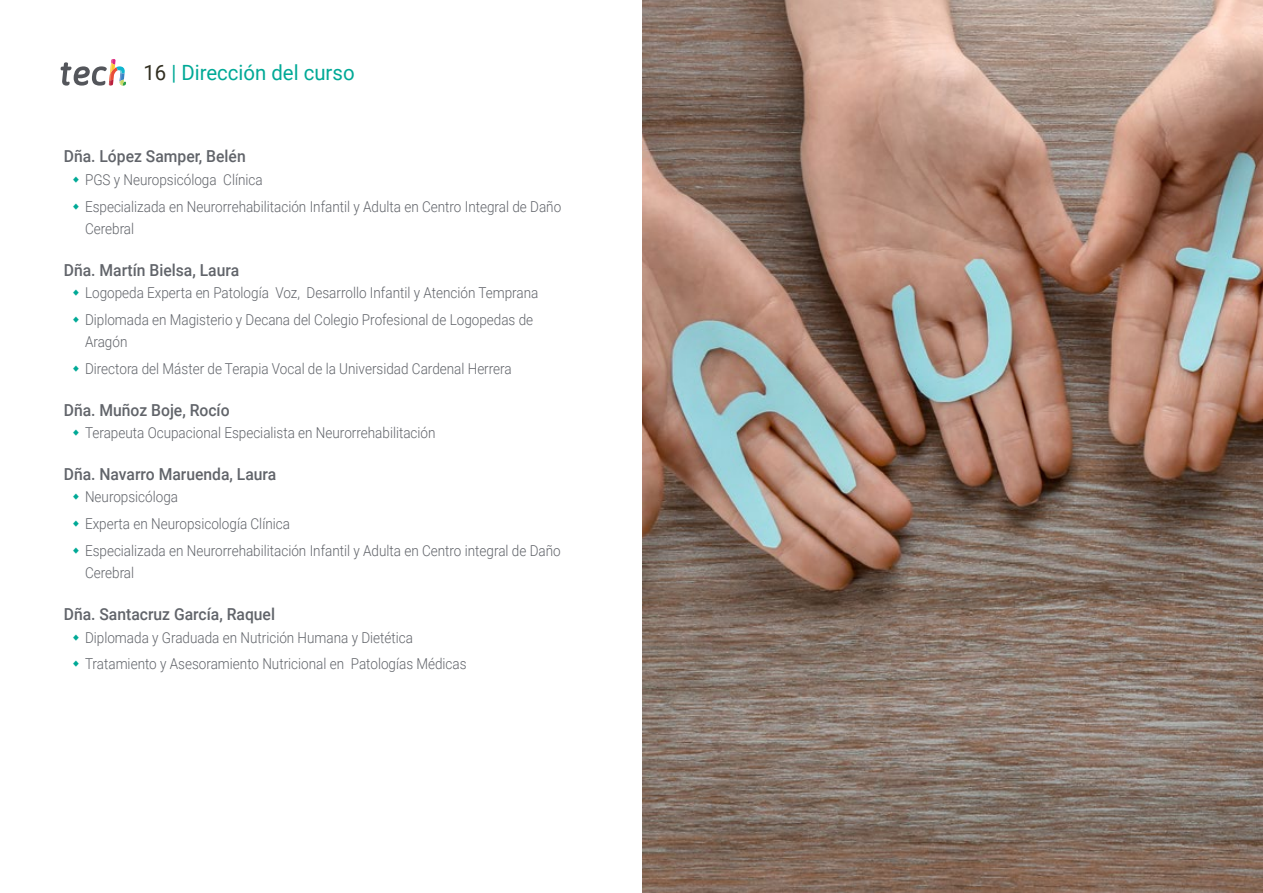
<style>
.page{position:relative;width:1263px;height:893px;background:#fff}
.page>*{position:absolute;margin:0;border:0;box-sizing:border-box;transform-origin:0 0}
.t1{font:21px "Roboto";color:#00a996}
.t2{font:500 16.5px "Roboto";color:#61646a;scale:.95 1}
.t3{font:300 15px/26.7px "Roboto";color:#61646a;scale:.9 1}
.s1{color:#312e20}
</style>
<div class="page">
<img style="left:642px;top:0;width:621px;height:893px">
<svg style="left:61px;top:59px;width:65px;height:27px"></svg>
<h1 class="t1" style="left:144px;top:57px;width:213px"><span class="s1">16</span> | Dirección del curso</h1>
<p class="t2" style="left:64px;top:145px;width:193px">Dña. López Samper, Belén</p>
<p class="t3" style="left:85px;top:166px;width:531px">PGS y Neuropsicóloga Clínica<br>Especializada en Neurorrehabilitación Infantil y Adulta en Centro Integral de Daño</p>
<p class="t3" style="left:85px;top:215px;width:56px">Cerebral</p>
<p class="t2" style="left:64px;top:258px;width:186px">Dña. Martín Bielsa, Laura</p>
<p class="t3" style="left:85px;top:279px;width:505px">Logopeda Experta en Patología Voz, Desarrollo Infantil y Atención Temprana<br>Diplomada en Magisterio y Decana del Colegio Profesional de Logopedas de</p>
<p class="t3" style="left:85px;top:328px;width:476px">Aragón<br>Directora del Máster de Terapia Vocal de la Universidad Cardenal Herrera</p>
<p class="t2" style="left:64px;top:398px;width:176px">Dña. Muñoz Boje, Rocío</p>
<p class="t3" style="left:85px;top:419px;width:391px">Terapeuta Ocupacional Especialista en Neurorrehabilitación</p>
<p class="t2" style="left:64px;top:463px;width:225px">Dña. Navarro Maruenda, Laura</p>
<p class="t3" style="left:85px;top:483px;width:530px">Neuropsicóloga<br>Experta en Neuropsicología Clínica<br>Especializada en Neurorrehabilitación Infantil y Adulta en Centro integral de Daño</p>
<p class="t3" style="left:85px;top:559px;width:56px">Cerebral</p>
<p class="t2" style="left:64px;top:603px;width:224px">Dña. Santacruz García, Raquel</p>
<p class="t3" style="left:85px;top:623px;width:425px">Diplomada y Graduada en Nutrición Humana y Dietética<br>Tratamiento y Asesoramiento Nutricional en Patologías Médicas</p>
</div>
